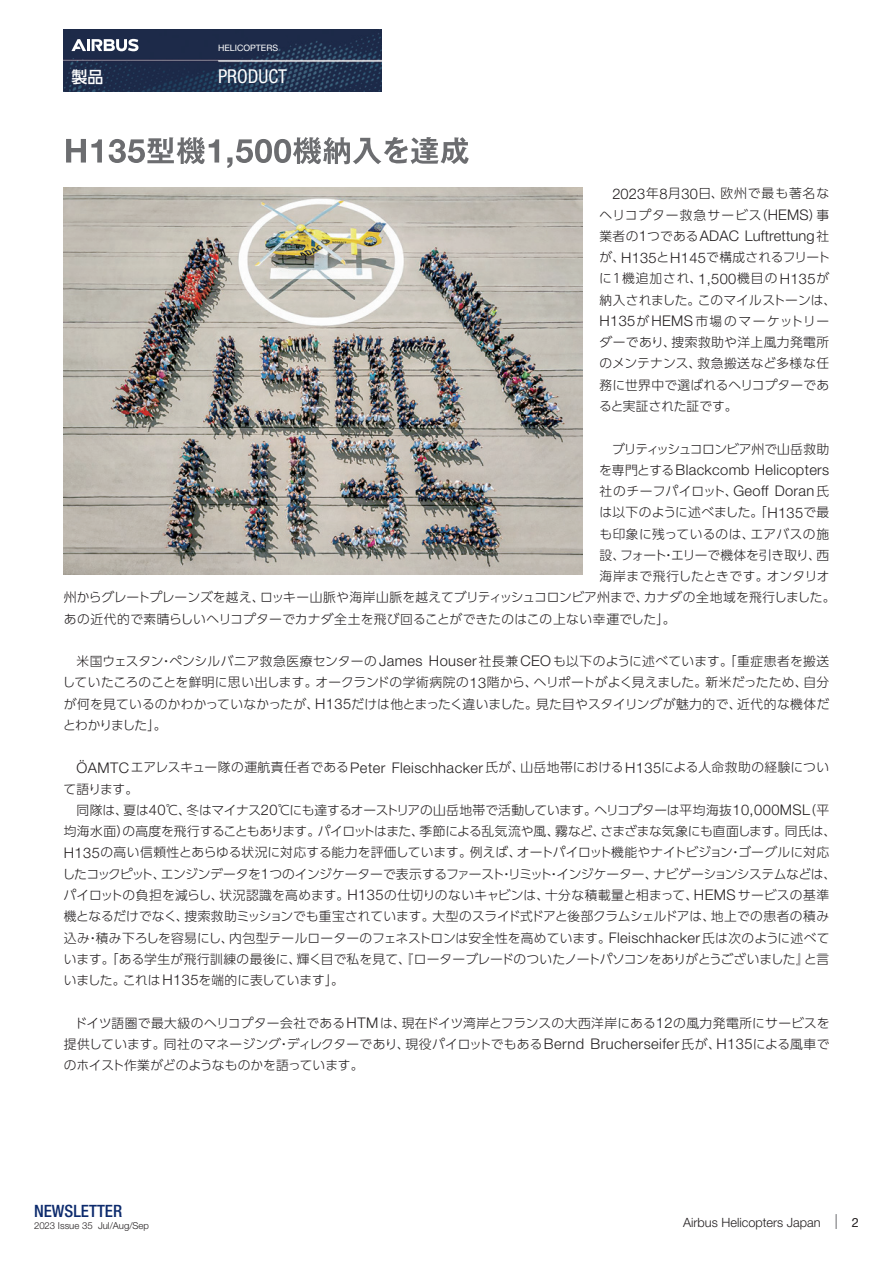
<style>
.page{position:relative;width:893px;height:1263px;background:#fff}
.page>*{position:absolute;margin:0;border:0;box-sizing:border-box;transform-origin:0 0}
.t1{font:condensed 19.2px "Helvetica Neue";color:#fff}
.t2{font:500 condensed 16.95px "Helvetica Neue";color:#0d2b6d}
.t3{font:500 16.05px "UD Shin Go Pro";color:#fff}
.t4{font:300 14.7px "Helvetica Neue";letter-spacing:.02em;color:#231f20}
.t5{font:300 12.75px/21.3px "UD Shin Go Pro";letter-spacing:.005em;color:#231f20}
.t6{font:300 12.75px "UD Shin Go Pro";letter-spacing:.03em;color:#231f20}
.t7{font:300 12.75px/21.3px "UD Shin Go Pro";letter-spacing:.08em;color:#231f20;text-align:right}
.t8{font:300 12.75px "Helvetica Neue";color:#231f20}
.t9{font:300 12.75px "UD Shin Go Pro";letter-spacing:-.045em;color:#231f20}
.t10{font:300 12.75px "UD Shin Go Pro";letter-spacing:.025em;color:#231f20}
.t11{font:12.75px "Helvetica Neue";color:#231f20}
.t12{font:300 9.6px "Helvetica Neue";color:#231f20}
.t13{font:8.85px "Helvetica Neue";color:#fff}
.s1{font-family:"Helvetica Neue";font-size:14.7px}
.s2{font-family:"UD Shin Go Pro";font-size:12.75px}
</style>
<div class="page">
<img style="left:64px;top:187px;width:519px;height:387px">
<svg style="left:66px;top:137px;width:403px;height:31px"></svg>
<img style="left:64px;top:30px;width:317px;height:61px">
<svg style="left:71px;top:39px;width:68px;height:12px"></svg>
<svg style="left:836px;top:1214px;width:1px;height:15px"></svg>
<p class="t13" style="left:218px;top:43px;width:62px">HELICOPTERS</p>
<p class="t3" style="left:71px;top:64px;width:34px">製品</p>
<h1 class="t1" style="left:218px;top:66px;width:71px">PRODUCT</h1>
<p class="t7" style="left:600px;top:182px;width:231px"><span class="s1">2023</span>年<span class="s1">8</span>月<span class="s1">30</span>日、欧州で最も著名なヘリコプター救急サービス（<span class="s1">HEMS</span>）事</p>
<p class="t4" style="left:600px;top:227px;width:231px"><span class="s2">業者の</span>1<span class="s2">つである</span>ADAC Luftrettung<span class="s2">社</span></p>
<p class="t5" style="left:599px;top:246px;width:239px">が、<span class="s1">H135</span>と<span class="s1">H145</span>で構成されるフリートに１機追加され、<span class="s1">1,500</span>機目の <span class="s1">H135</span>が納入されました。このマイルストーンは、<br><span class="s1">H135</span>が <span class="s1">HEMS</span> 市場のマーケットリーダーであり、捜索救助や洋上風力発電所のメンテナンス、救急搬送など多様な任務に世界中で選ばれるヘリコプターであると実証された証です。</p>
<p class="t9" style="left:612px;top:438px;width:219px">ブリティッシュコロンビア州で山岳救助</p>
<p class="t4" style="left:599px;top:461px;width:232px"><span class="s2">を専門とする</span>Blackcomb Helicopters</p>
<p class="t5" style="left:600px;top:480px;width:231px">社のチーフパイロット、<span class="s1">Geoff Doran</span>氏</p>
<p class="t5" style="left:599px;top:501px;width:231px">は以下のように述べました。「<span class="s1">H135</span>で最</p>
<p class="t10" style="left:599px;top:523px;width:231px">も印象に残っているのは、エアバスの施</p>
<p class="t5" style="left:600px;top:544px;width:231px">設、フォート・エリーで機体を引き取り、西</p>
<p class="t5" style="left:600px;top:565px;width:231px">海岸まで飛行したときです。オンタリオ</p>
<p class="t5" style="left:64px;top:586px;width:773px">州からグレートプレーンズを越え、ロッキー山脈や海岸山脈を越えてブリティッシュコロンビア州まで、カナダの全地域を飛行しました。</p>
<p class="t6" style="left:64px;top:608px;width:613px">あの近代的で素晴らしいヘリコプターでカナダ全土を飛び回ることができたのはこの上ない幸運でした」。</p>
<p class="t5" style="left:62px;top:650px;width:769px;text-align:justify;text-indent:14px">米国ウェスタン・ペンシルバニア救急医療センターの<span class="s1">James Houser</span> 社長兼<span class="s1">CEO</span>も以下のように述べています。「重症患者を搬送していたころのことを鮮明に思い出します。オークランドの学術病院の<span class="s1">13</span>階から、ヘリポートがよく見えました。新米だったため、自分が何を見ているのかわかっていなかったが、<span class="s1">H135</span>だけは他とまったく違いました。見た目やスタイリングが魅力的で、近代的な機体だとわかりました」。</p>
<p class="t5" style="left:64px;top:756px;width:767px;text-indent:13px"><span class="s1">ÖAMTC</span>エアレスキュー隊の運航責任者である<span class="s1">Peter Fleischhacker</span> 氏が、山岳地帯における<span class="s1">H135</span>による人命救助の経験について語ります。</p>
<p class="t5" style="left:62px;top:799px;width:775px;text-indent:14px">同隊は、夏は<span class="s1">40</span>℃、冬はマイナス<span class="s1">20</span>℃にも達するオーストリアの山岳地帯で活動しています。ヘリコプターは平均海抜<span class="s1">10,000MSL</span>（平均海水面）の高度を飛行することもあります。パイロットはまた、季節による乱気流や風、霧など、さまざまな気象にも直面します。同氏は、<span class="s1">H135</span>の高い信頼性とあらゆる状況に対応する能力を評価しています。例えば、オートパイロット機能やナイトビジョン・ゴーグルに対応したコックピット、エンジンデータを<span class="s1">1</span>つのインジケーターで表示するファースト・リミット・インジケーター、ナビゲーションシステムなどは、パイロットの負担を減らし、状況認識を高めます。<span class="s1">H135</span>の仕切りのないキャビンは、十分な積載量と相まって、<span class="s1">HEMS</span>サービスの基準機となるだけでなく、捜索救助ミッションでも重宝されています。大型のスライド式ドアと後部クラムシェルドアは、地上での患者の積み込み・積み下ろしを容易にし、内包型テールローターのフェネストロンは安全性を高めています。<span class="s1">Fleischhacker</span> 氏は次のように述べています。「ある学生が飛行訓練の最後に、輝く目で私を見て、『ローターブレードのついたノートパソコンをありがとうございました』と言いました。これは<span class="s1">H135</span>を端的に表しています」。</p>
<p class="t5" style="left:64px;top:1011px;width:767px;text-align:justify;text-indent:11px">ドイツ語圏で最大級のヘリコプター会社である<span class="s1">HTM</span>は、現在ドイツ湾岸とフランスの大西洋岸にある<span class="s1">12</span>の風力発電所にサービスを提供しています。同社のマネージング・ディレクターであり、現役パイロットでもある<span class="s1">Bernd Brucherseifer</span> 氏が、<span class="s1">H135</span>による風車でのホイスト作業がどのようなものかを語っています。</p>
<h2 class="t2" style="left:34px;top:1201px;width:90px">NEWSLETTER</h2>
<p class="t12" style="left:34px;top:1219px;width:117px">2023 Issue 35 Jul/Aug/Sep</p>
<p class="t8" style="left:683px;top:1215px;width:139px">Airbus Helicopters Japan</p>
<p class="t11" style="left:852px;top:1215px;width:9px">2</p>
</div>
